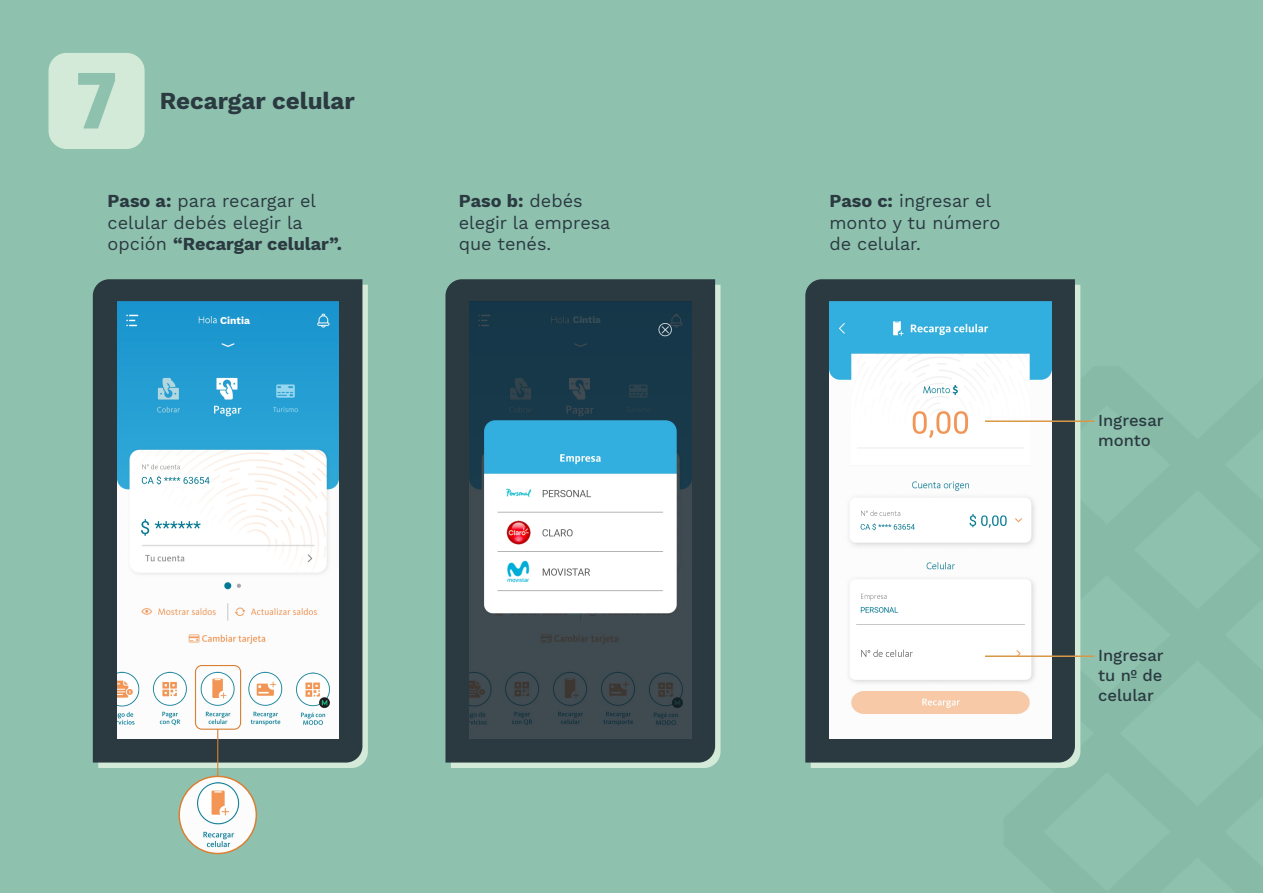
<style>
.page{position:relative;width:1263px;height:893px;background:#8fc1af}
.page>*{position:absolute;margin:0;border:0;box-sizing:border-box;transform-origin:0 0}
.t1{font:800 75px "Encode Sans";color:#8fc1af}
.t2{font:700 24px "Work Sans";color:#2a3a40}
.t3{font:18px/21.6px "Work Sans";color:#2a3a40}
.t4{font:500 16.5px/19.8px "Work Sans";color:#2a3a40}
.t5{font:700 10.35px "Work Sans";color:#fff}
.t6{font:700 9.75px "Work Sans";color:#384e58}
.s1{font-weight:700}
</style>
<div class="page">
<svg style="left:98px;top:285px;width:270px;height:483px;background:#c3daca"></svg>
<div style="left:93px;top:279px;width:269px;height:483px;background:#2a3a40"></div>
<img style="left:117px;top:301px;width:222px;height:437px">
<svg style="left:451px;top:285px;width:269px;height:483px;background:#c9e0cf"></svg>
<div style="left:445px;top:279px;width:270px;height:483px;background:#2a3a40"></div>
<img style="left:469px;top:301px;width:222px;height:437px">
<svg style="left:811px;top:285px;width:269px;height:483px;background:#cbe3d1"></svg>
<div style="left:805px;top:279px;width:270px;height:483px;background:#2a3a40"></div>
<img style="left:829px;top:301px;width:222px;height:437px">
<div style="left:49px;top:53px;width:96px;height:96px;background:#d3ead8;border-radius:18px"></div>
<div style="left:195px;top:665px;width:46px;height:65px;border:1px solid #d98032;border-radius:6px"></div>
<hr style="left:217px;top:729px;width:1px;height:50px;background:#d98032">
<img style="left:179px;top:776px;width:77px;height:77px;border-radius:39px">
<div style="left:178px;top:776px;width:79px;height:78px;border:2px solid #d98032;border-radius:50%"></div>
<hr style="left:985px;top:420px;width:109px;height:2px;background:#d99748">
<hr style="left:985px;top:655px;width:109px;height:2px;background:#d99748">
<div style="left:218px;top:315px;width:42px;height:12px;background:#1d96cf"></div>
<div style="left:570px;top:315px;width:40px;height:12px;background:#163748"></div>
<h1 class="t1" style="left:78px;top:42px;width:41px">7</h1>
<h2 class="t2" style="left:160px;top:87px;width:196px">Recargar celular</h2>
<p class="t3" style="left:108px;top:191px;width:236px"><span class="s1">Paso a:</span> para recargar el celular debés elegir la opción <span class="s1">“Recargar celular”.</span></p>
<p class="t3" style="left:459px;top:191px;width:153px"><span class="s1">Paso b:</span> debés elegir la empresa que tenés.</p>
<p class="t3" style="left:829px;top:191px;width:172px"><span class="s1">Paso c:</span> ingresar el monto y tu número de celular.</p>
<p class="t5" style="left:220px;top:314px;width:31px">Cintia</p>
<p class="t6" style="left:573px;top:314px;width:30px">Cintia</p>
<p class="t4" style="left:1098px;top:412px;width:67px">Ingresar monto</p>
<p class="t4" style="left:1098px;top:647px;width:67px;text-align:justify">Ingresar tu nº de celular</p>
</div>
